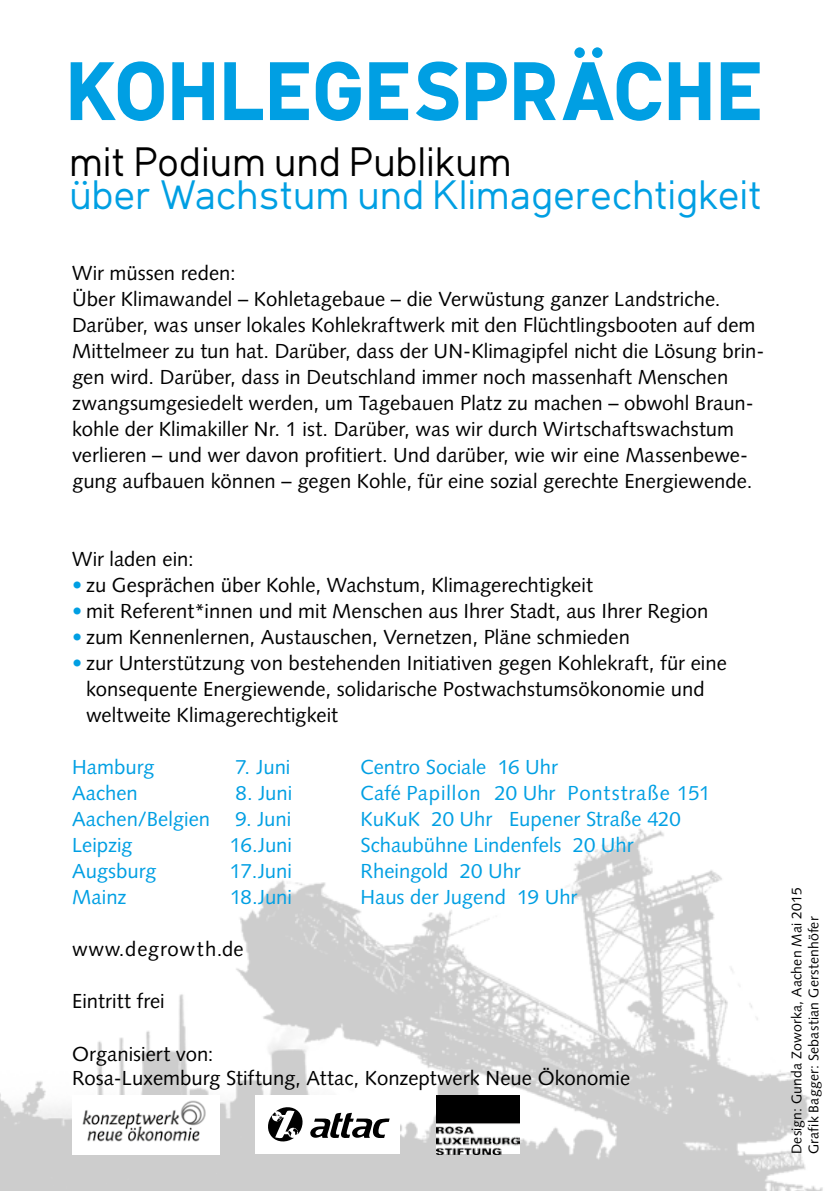
<style>
.page{position:relative;width:840px;height:1191px;background:#fff}
.page>*{position:absolute;margin:0;border:0;box-sizing:border-box;transform-origin:0 0}
.t1{font:700 81.4px "Klima";letter-spacing:-.01em;color:#009fe3}
.t2{font:40.4px "Klima";letter-spacing:-.005em;color:#009fe3}
.t3{font:40.4px "Klima";color:#000}
.t4{font:20.2px/26px "Syntax";color:#000}
.t5{font:20.2px "Syntax";color:#009fe3}
.t6{font:20.2px "Syntax";letter-spacing:.04em;color:#009fe3}
.t7{font:20.2px "Syntax";letter-spacing:.035em;color:#000}
.t8{font:14px/16.8px "Syntax";letter-spacing:.015em;color:#000}
.s1{color:#009fe3}
</style>
<div class="page">
<img style="left:0;top:828px;width:823px;height:363px">
<img style="left:72px;top:1095px;width:147px;height:59px">
<div style="left:255px;top:1095px;width:145px;height:59px;background:#fff"></div>
<svg style="left:268px;top:1107px;width:121px;height:35px"></svg>
<img style="left:436px;top:1095px;width:83px;height:59px">
<h1 class="t1" style="left:71px;top:16px;width:699px">KOHLEGESPRÄCHE</h1>
<h2 class="t3" style="left:72px;top:131px;width:443px">mit Podium und Publikum</h2>
<h2 class="t2" style="left:72px;top:163px;width:694px">über Wachstum und Klimagerechtigkeit</h2>
<p class="t4" style="left:72px;top:260px;width:693px">Wir müssen reden:<br>Über Klimawandel – Kohletagebaue – die Verwüstung ganzer Landstriche.<br>Darüber, was unser lokales Kohlekraftwerk mit den Flüchtlingsbooten auf dem Mittelmeer zu tun hat. Darüber, dass der UN-Klimagipfel nicht die Lösung brin&shy;gen wird. Darüber, dass in Deutschland immer noch massenhaft Menschen zwangsumgesiedelt werden, um Tagebauen Platz zu machen – obwohl Braun&shy;kohle der Klimakiller Nr. 1 ist. Darüber, was wir durch Wirtschaftswachstum verlieren – und wer davon profitiert. Und darüber, wie wir eine Massenbewe&shy;gung aufbauen können – gegen Kohle, für eine sozial gerechte Energiewende.</p>
<p class="t4" style="left:72px;top:546px;width:123px">Wir laden ein:</p>
<p class="t4" style="left:72px;top:572px;width:522px"><span class="s1">•</span> zu Gesprächen über Kohle, Wachstum, Klimagerechtigkeit</p>
<p class="t4" style="left:72px;top:598px;width:637px"><span class="s1">•</span> mit Referent*innen und mit Menschen aus Ihrer Stadt, aus Ihrer Region</p>
<p class="t4" style="left:72px;top:624px;width:559px"><span class="s1">•</span> zum Kennenlernen, Austauschen, Vernetzen, Pläne schmieden</p>
<p class="t4" style="left:86px;top:650px;width:642px;text-indent:-14px"><span class="s1">•</span> zur Unterstützung von bestehenden Initiativen gegen Kohlekraft, für eine konsequente Energiewende, solidarische Postwachstumsökonomie und weltweite Klimagerechtigkeit</p>
<p class="t5" style="left:72px;top:755px;width:84px">Hamburg</p>
<p class="t5" style="left:235px;top:755px;width:56px">7. Juni</p>
<p class="t5" style="left:360px;top:755px;width:199px">Centro Sociale 16 Uhr</p>
<p class="t5" style="left:72px;top:781px;width:67px">Aachen</p>
<p class="t5" style="left:235px;top:781px;width:58px">8. Juni</p>
<p class="t6" style="left:360px;top:781px;width:351px">Café Papillon 20 Uhr Pontstraße 151</p>
<p class="t5" style="left:72px;top:807px;width:220px">Aachen/Belgien 9. Juni</p>
<p class="t5" style="left:360px;top:807px;width:322px">KuKuK 20 Uhr Eupener Straße 420</p>
<p class="t5" style="left:72px;top:833px;width:62px">Leipzig</p>
<p class="t5" style="left:230px;top:833px;width:64px">16.Juni</p>
<p class="t5" style="left:360px;top:833px;width:274px">Schaubühne Lindenfels 20 Uhr</p>
<p class="t5" style="left:72px;top:859px;width:86px">Augsburg</p>
<p class="t5" style="left:230px;top:859px;width:63px">17.Juni</p>
<p class="t5" style="left:360px;top:859px;width:162px">Rheingold 20 Uhr</p>
<p class="t5" style="left:72px;top:885px;width:56px">Mainz</p>
<p class="t5" style="left:230px;top:885px;width:64px">18.Juni</p>
<p class="t5" style="left:360px;top:885px;width:218px">Haus der Jugend 19 Uhr</p>
<p class="t7" style="left:72px;top:937px;width:173px">www.degrowth.de</p>
<p class="t4" style="left:72px;top:988px;width:94px">Eintritt frei</p>
<p class="t4" style="left:72px;top:1041px;width:559px;line-height:24px">Organisiert von:<br>Rosa-Luxemburg Stiftung, Attac, Konzeptwerk Neue Ökonomie</p>
<p class="t8" style="left:788px;top:1154px;width:268px;rotate:-90deg">Design: Gunda Zoworka, Aachen Mai 2015<br>Grafik Bagger: Sebastian Gerstenhöfer</p>
</div>
